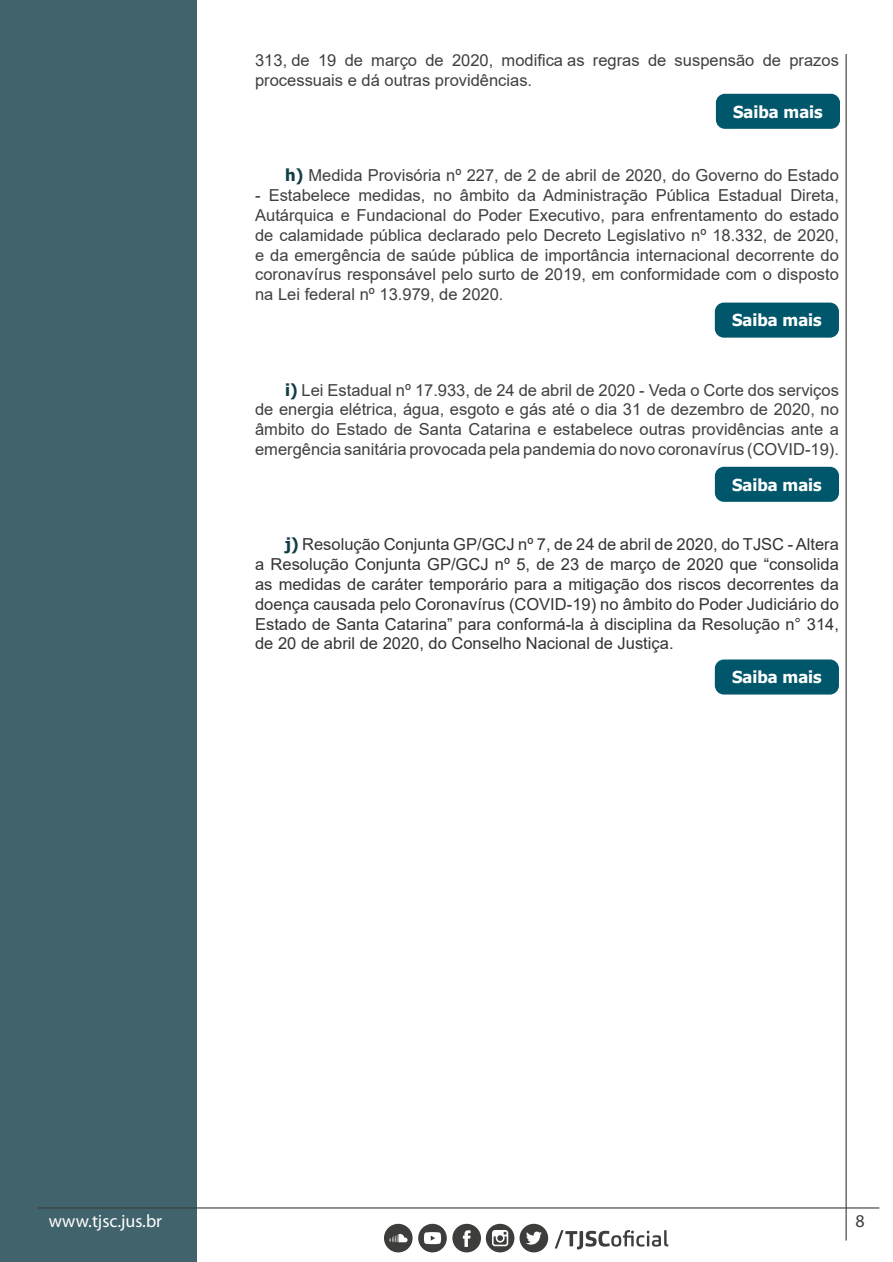
<style>
.page{position:relative;width:893px;height:1262px;background:#fff}
.page>*{position:absolute;margin:0;border:0;box-sizing:border-box;transform-origin:0 0}
.t1{font:18px "Myriad Pro";color:#fff}
.t2{font:18px "Myriad Pro";color:#3d3d3b}
.t3{font:16.5px/19.8px "Arial";color:#404040;text-align:justify}
.t4{font:16.5px/19.8px "Arial";color:#333;text-align:justify}
.t5{font:700 16.5px "Tahoma";color:#fff}
.s1{font-family:"Tahoma";font-weight:700;color:#123d47}
</style>
<div class="page">
<svg style="left:555px;top:1230px;width:113px;height:19px"></svg>
<svg style="left:418px;top:1223px;width:130px;height:29px"></svg>
<svg style="left:384px;top:1223px;width:28px;height:29px"></svg>
<div style="left:0;top:0;width:196px;height:1262px;background:#41636b"></div>
<hr style="left:38px;top:1207px;width:841px;height:1px;background:#3d3d3b">
<hr style="left:845px;top:54px;width:1px;height:1186px;background:#3d3d3b">
<div style="left:715px;top:467px;width:124px;height:35px;background:#00576b;border-radius:9px"></div>
<div style="left:714px;top:659px;width:125px;height:35px;background:#00576b;border-radius:9px"></div>
<div style="left:714px;top:302px;width:125px;height:35px;background:#00576b;border-radius:9px"></div>
<div style="left:715px;top:94px;width:125px;height:35px;background:#00576b;border-radius:9px"></div>
<p class="t3" style="left:255px;top:50px;width:585px">313, de 19 de março de 2020, modifica as regras de suspensão de prazos processuais e dá outras providências.</p>
<p class="t5" style="left:733px;top:100px;width:91px">Saiba mais</p>
<p class="t3" style="left:285px;top:165px;width:555px"><span class="s1">h)</span> Medida Provisória nº 227, de 2 de abril de 2020, do Governo do Estado</p>
<p class="t3" style="left:255px;top:185px;width:585px">- Estabelece medidas, no âmbito da Administração Pública Estadual Direta, Autárquica e Fundacional do Poder Executivo, para enfrentamento do estado de calamidade pública declarado pelo Decreto Legislativo nº 18.332, de 2020, e da emergência de saúde pública de importância internacional decorrente do coronavírus responsável pelo surto de 2019, em conformidade com o disposto na Lei federal nº 13.979, de 2020.</p>
<p class="t5" style="left:732px;top:309px;width:91px">Saiba mais</p>
<p class="t3" style="left:255px;top:380px;width:585px;text-indent:30px"><span class="s1">i)</span> Lei Estadual nº 17.933, de 24 de abril de 2020 - Veda o Corte dos serviços de energia elétrica, água, esgoto e gás até o dia 31 de dezembro de 2020, no âmbito do Estado de Santa Catarina e estabelece outras providências ante a emergência sanitária provocada pela pandemia do novo coronavírus (COVID-19).</p>
<p class="t5" style="left:732px;top:473px;width:91px">Saiba mais</p>
<p class="t4" style="left:255px;top:534px;width:585px;text-indent:30px"><span class="s1">j)</span> Resolução Conjunta GP/GCJ nº 7, de 24 de abril de 2020, do TJSC - Altera a Resolução Conjunta GP/GCJ nº 5, de 23 de março de 2020 que “consolida as medidas de caráter temporário para a mitigação dos riscos decorrentes da doença causada pelo Coronavírus (COVID-19) no âmbito do Poder Judiciário do Estado de Santa Catarina” para conformá-la à disciplina da Resolução n° 314, de 20 de abril de 2020, do Conselho Nacional de Justiça.</p>
<p class="t5" style="left:732px;top:665px;width:91px">Saiba mais</p>
<p class="t1" style="left:37px;top:1210px;width:126px">wwww.tjsc.jus.br</p>
<p class="t1" style="left:51px;top:1212px;width:101px">ww.tjsc.jus.br</p>
<p class="t2" style="left:855px;top:1210px;width:11px">8</p>
</div>
